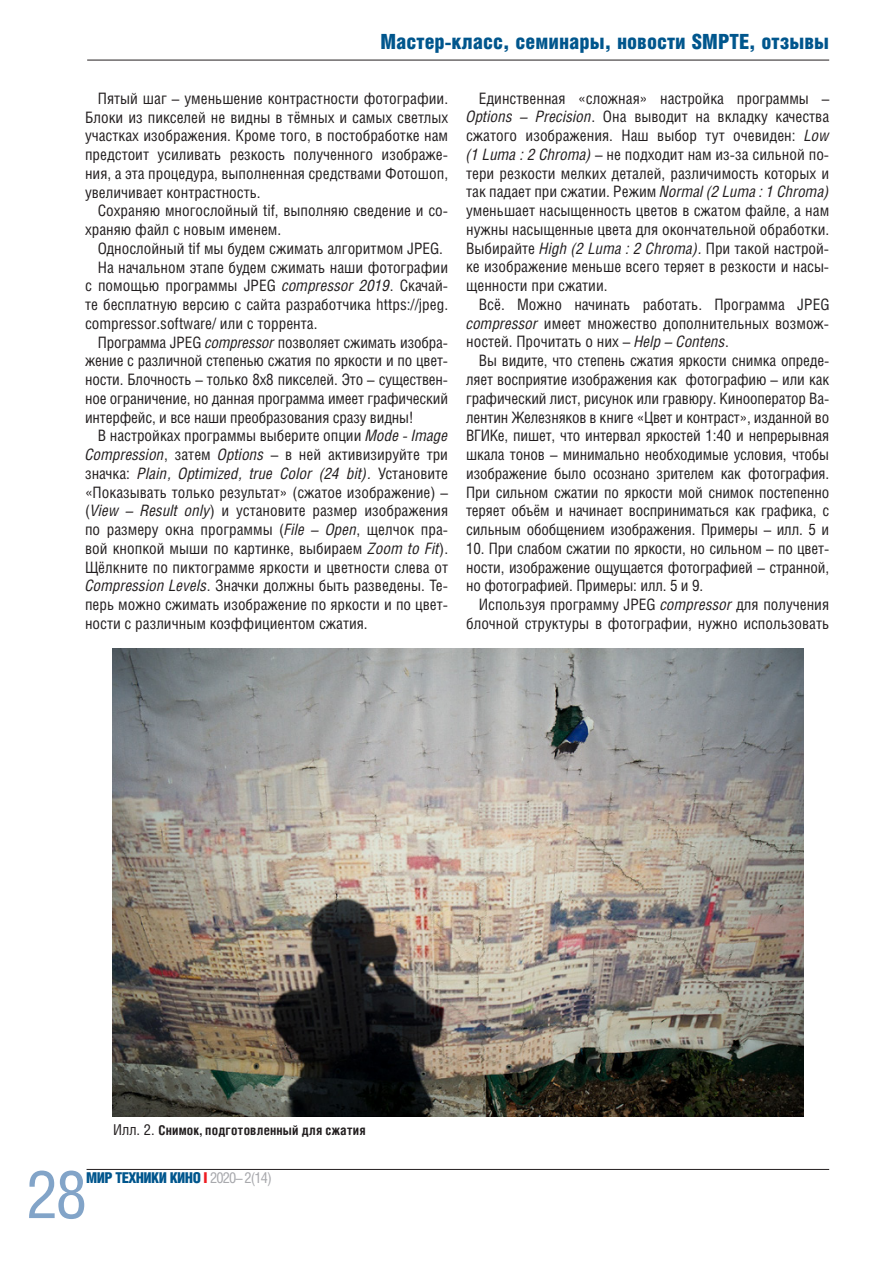
<style>
.page{position:relative;width:893px;height:1263px;background:#fff}
.page>*{position:absolute;margin:0;border:0;box-sizing:border-box;transform-origin:0 0}
.t1{font:66px "Helios Cond";color:#82a4c8}
.t2{font:21px "Helios Cond Black C";color:#00568d}
.t3{font:15.75px/18.8px "Helios Cond";color:#231f20;text-align:justify}
.t4{font:italic 15.75px "Helios Cond";color:#231f20}
.t5{font:15px "Helios Cond Black C";letter-spacing:-.04em;color:#00568d}
.t6{font:700 13.5px "Helios Cond";letter-spacing:.015em;color:#231f20}
.s1{font-style:italic}
.s2{font-style:normal}
.s3{font-weight:400;font-size:15px}
.s4{color:#ee1d23}
.s5{font-family:"Helios Cond";color:#a8a9ad}
</style>
<div class="page">
<hr style="left:87px;top:1169px;width:742px;height:1px;background:#231f20">
<hr style="left:87px;top:60px;width:742px;height:1px;background:#231f20">
<img style="left:113px;top:648px;width:690px;height:468px">
<h2 class="t2" style="left:380px;top:29px;width:450px">Мастер-класс, семинары, новости SMPTE, отзывы</h2>
<p class="t3" style="left:85px;top:89px;width:365px;text-indent:13px">Пятый шаг – уменьшение контрастности фотографии.<br>Блоки из пикселей не видны в тёмных и самых светлых участках изображения. Кроме того, в постобработке нам предстоит усиливать резкость полученного изображе&shy;ния, а эта процедура, выполненная средствами Фотошоп, увеличивает контрастность.</p>
<p class="t3" style="left:85px;top:201px;width:365px;text-indent:13px">Сохраняю многослойный tif, выполняю сведение и со&shy;храняю файл с новым именем.</p>
<p class="t3" style="left:98px;top:238px;width:347px">Однослойный tif мы будем сжимать алгоритмом JPEG.</p>
<p class="t3" style="left:98px;top:257px;width:352px">На начальном этапе будем сжимать наши фотографии</p>
<p class="t3" style="left:85px;top:276px;width:365px">с помощью программы JPEG <span class="s1">compressor 2019</span>. Скачай-</p>
<p class="t3" style="left:85px;top:295px;width:365px">те бесплатную версию с сайта разработчика https://jpeg.</p>
<p class="t3" style="left:85px;top:313px;width:234px">compressor.software/ или с торрента.</p>
<p class="t3" style="left:98px;top:332px;width:352px">Программа JPEG <span class="s1">compressor</span> позволяет сжимать изобра-</p>
<p class="t3" style="left:85px;top:351px;width:365px">жение с различной степенью сжатия по яркости и по цвет-</p>
<p class="t3" style="left:85px;top:370px;width:365px">ности. Блочность – только 8х8 пикселей. Это – существен-</p>
<p class="t3" style="left:85px;top:389px;width:365px">ное ограничение, но данная программа имеет графический</p>
<p class="t3" style="left:85px;top:407px;width:330px">интерфейс, и все наши преобразования сразу видны!</p>
<p class="t3" style="left:98px;top:426px;width:352px">В настройках программы выберите опции <span class="s1">Mode - Image</span></p>
<p class="t3" style="left:85px;top:445px;width:365px"><span class="s1">Compression</span>, затем <span class="s1">Options</span> – в ней активизируйте три</p>
<p class="t4" style="left:85px;top:464px;width:365px"><span class="s2">значка:</span> Plain, Optimized, true Color (24 bit). <span class="s2">Установите</span></p>
<p class="t3" style="left:85px;top:482px;width:365px">«Показывать только результат» (сжатое изображение) –</p>
<p class="t3" style="left:85px;top:501px;width:365px">(<span class="s1">View – Result only</span>) и установите размер изображения</p>
<p class="t3" style="left:85px;top:520px;width:365px">по размеру окна программы (<span class="s1">File – Open</span>, щелчок пра-</p>
<p class="t3" style="left:85px;top:538px;width:365px">вой кнопкой мыши по картинке, выбираем <span class="s1">Zoom to Fit</span>).</p>
<p class="t3" style="left:85px;top:557px;width:365px">Щёлкните по пиктограмме яркости и цветности слева от</p>
<p class="t3" style="left:85px;top:576px;width:365px"><span class="s1">Compression Levels</span>. Значки должны быть разведены. Те-</p>
<p class="t3" style="left:85px;top:595px;width:365px">перь можно сжимать изображение по яркости и по цвет-</p>
<p class="t3" style="left:85px;top:613px;width:284px">ности с различным коэффициентом сжатия.</p>
<p class="t3" style="left:466px;top:88px;width:365px;text-indent:13px">Единственная «сложная» настройка программы – <span class="s1">Options – Precision</span>. Она выводит на вкладку качества сжатого изображения. Наш выбор тут очевиден: <span class="s1">Low (1 Luma : 2 Chroma)</span> – не подходит нам из-за сильной по&shy;тери резкости мелких деталей, различимость которых и так падает при сжатии. Режим <span class="s1">Normal (2 Luma : 1 Chroma) </span>уменьшает насыщенность цветов в сжатом файле, а нам нужны насыщенные цвета для окончательной обработки.<br>Выбирайте <span class="s1">High (2 Luma : 2 Chroma).</span> При такой настрой&shy;ке изображение меньше всего теряет в резкости и насы&shy;щенности при сжатии.</p>
<p class="t3" style="left:466px;top:295px;width:365px;text-indent:13px">Всё. Можно начинать работать. Программа JPEG <span class="s1">compressor</span> имеет множество дополнительных возмож&shy;ностей. Прочитать о них – <span class="s1">Help – Contens</span>.</p>
<p class="t3" style="left:466px;top:351px;width:365px;text-indent:13px">Вы видите, что степень сжатия яркости снимка опреде&shy;ляет восприятие изображения как фотографию – или как графический лист, рисунок или гравюру. Кинооператор Ва&shy;лентин Железняков в книге «Цвет и контраст», изданной во ВГИКе, пишет, что интервал яркостей 1:40 и непрерывная шкала тонов – минимально необходимые условия, чтобы изображение было осознано зрителем как фотография.<br>При сильном сжатии по яркости мой снимок постепенно теряет объём и начинает восприниматься как графика, с сильным обобщением изображения. Примеры – илл. 5 и</p>
<p class="t3" style="left:466px;top:538px;width:365px">10. При слабом сжатии по яркости, но сильном – по цвет&shy;ности, изображение ощущается фотографией – странной, но фотографией. Примеры: илл. 5 и 9.</p>
<p class="t3" style="left:466px;top:595px;width:365px;text-align:right">Используя программу JPEG <span class="s1">compressor</span> для получения блочной структуры в фотографии, нужно использовать</p>
<p class="t6" style="left:113px;top:1122px;width:254px"><span class="s3">Илл. 2.</span> Снимок, подготовленный для сжатия</p>
<h1 class="t1" style="left:26px;top:1155px;width:62px">28</h1>
<p class="t5" style="left:86px;top:1169px;width:187px">МИР ТЕХНИКИ КИНО <span class="s4">I</span> <span class="s5">2020– 2(14)</span></p>
</div>
